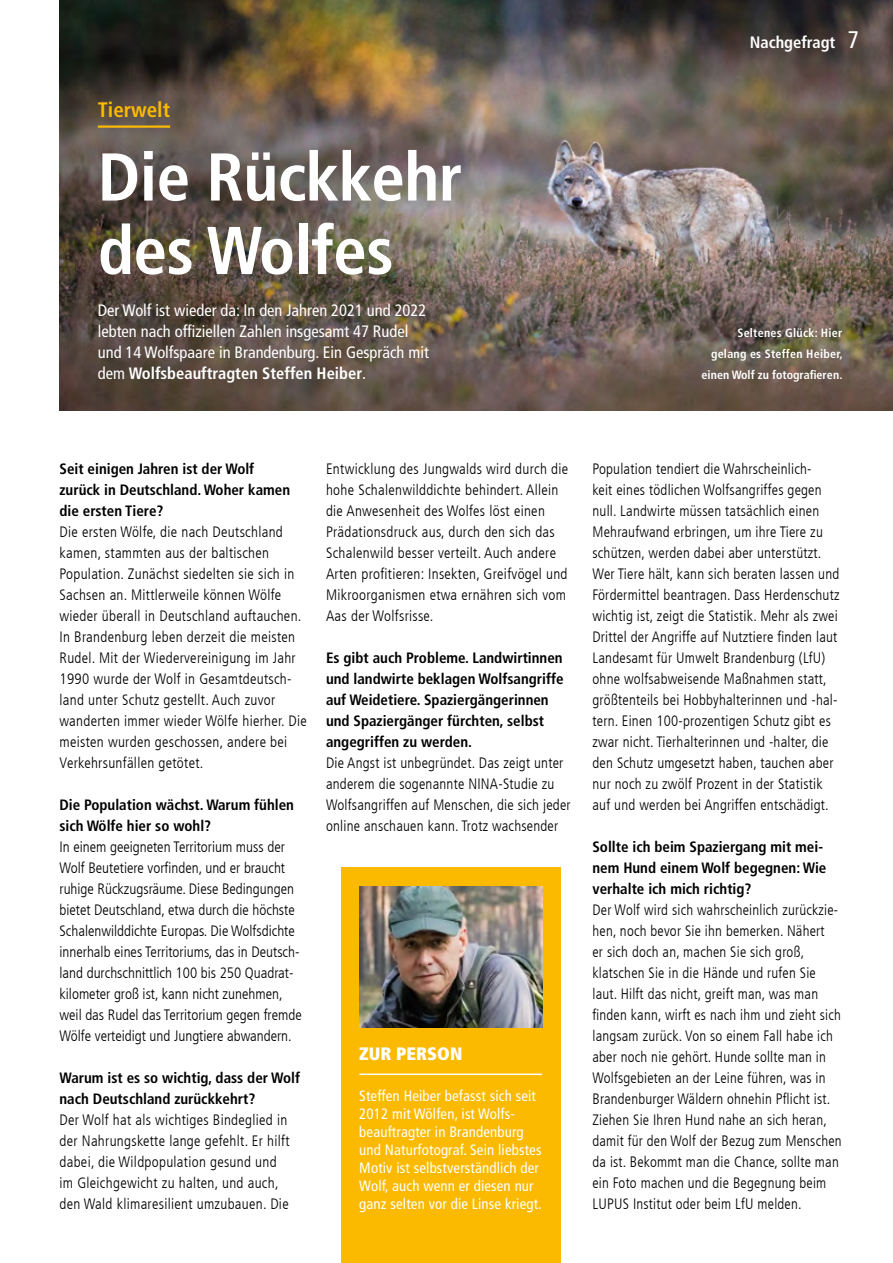
<style>
.page{position:relative;width:893px;height:1263px;background:#fff}
.page>*{position:absolute;margin:0;border:0;box-sizing:border-box;transform-origin:0 0}
.t1{font:700 condensed 67.5px/73.5px "Frutiger LT Com";letter-spacing:-.01em;color:#fff}
.t2{font:700 condensed 21px "Frutiger LT Com";color:#fbba00}
.t3{font:900 condensed 18px "Frutiger LT Com";color:#fff}
.t4{font:condensed 16.5px/21px "Frutiger LT Com";color:#fff}
.t5{font:700 condensed 16.5px "Frutiger LT Com";color:#fff}
.t6{font:300 condensed 15px/21px "Frutiger LT Com";letter-spacing:.015em;color:#000}
.t7{font:700 condensed 15px/21px "Frutiger LT Com";color:#000}
.t8{font:condensed 15px/18px "Frutiger LT Com";letter-spacing:.01em;color:#fff}
.t9{font:700 condensed 12px/21px "Frutiger LT Com";letter-spacing:.02em;color:#fff;text-align:right}
.s1{font-weight:700}
.s2{font-weight:400;font-size:24px}
</style>
<div class="page">
<img style="left:60px;top:0;width:833px;height:411px">
<hr style="left:98px;top:125px;width:72px;height:3px;background:#fbba00">
<div style="left:341px;top:867px;width:219px;height:396px;background:#fbba00"></div>
<hr style="left:359px;top:1073px;width:183px;height:2px;background:#fff">
<img style="left:359px;top:887px;width:183px;height:140px">
<h2 class="t2" style="left:98px;top:97px;width:74px">Tierwelt</h2>
<h1 class="t1" style="left:98px;top:141px;width:366px">Die Rückkehr des Wolfes</h1>
<p class="t4" style="left:98px;top:300px;width:333px">Der Wolf ist wieder da: In den Jahren 2021 und 2022 lebten nach offiziellen Zahlen insgesamt 47 Rudel und 14 Wolfspaare in Brandenburg. Ein Gespräch mit dem <span class="s1">Wolfsbeauftragten Steffen Heiber</span>.</p>
<p class="t5" style="left:750px;top:32px;width:111px">Nachgefragt <span class="s2">7</span></p>
<p class="t9" style="left:702px;top:322px;width:143px">Seltenes Glück: Hier gelang es Steffen Heiber, einen Wolf zu fotografieren.</p>
<p class="t7" style="left:60px;top:458px;width:232px">Seit einigen Jahren ist der Wolf zurück in Deutschland. Woher kamen die ersten Tiere?</p>
<p class="t6" style="left:60px;top:521px;width:249px">Die ersten Wölfe, die nach Deutschland kamen, stammten aus der baltischen Population. Zunächst siedelten sie sich in Sachsen an. Mittlerweile können Wölfe wieder überall in Deutschland auftauchen.<br>In Brandenburg leben derzeit die meisten Rudel. Mit der Wiedervereinigung im Jahr 1990 wurde der Wolf in Gesamtdeutsch&shy;land unter Schutz gestellt. Auch zuvor wanderten immer wieder Wölfe hierher. Die meisten wurden geschossen, andere bei Verkehrsunfällen getötet.</p>
<p class="t7" style="left:60px;top:794px;width:236px">Die Population wächst. Warum fühlen sich Wölfe hier so wohl?</p>
<p class="t6" style="left:60px;top:836px;width:244px">In einem geeigneten Territorium muss der Wolf Beutetiere vorfinden, und er braucht ruhige Rückzugsräume. Diese Bedingungen bietet Deutschland, etwa durch die höchste Schalenwilddichte Europas. Die Wolfsdichte innerhalb eines Territoriums, das in Deutsch&shy;land durchschnittlich 100 bis 250 Quadrat&shy;kilometer groß ist, kann nicht zunehmen, weil das Rudel das Territorium gegen fremde Wölfe verteidigt und Jungtiere abwandern.</p>
<p class="t7" style="left:60px;top:1067px;width:242px">Warum ist es so wichtig, dass der Wolf nach Deutschland zurückkehrt?</p>
<p class="t6" style="left:60px;top:1109px;width:232px">Der Wolf hat als wichtiges Bindeglied in der Nahrungskette lange gefehlt. Er hilft dabei, die Wildpopulation gesund und im Gleichgewicht zu halten, und auch, den Wald klimaresilient umzubauen. Die</p>
<p class="t6" style="left:326px;top:458px;width:244px">Entwicklung des Jungwalds wird durch die hohe Schalenwilddichte behindert. Allein die Anwesenheit des Wolfes löst einen Prädationsdruck aus, durch den sich das Schalenwild besser verteilt. Auch andere Arten profitieren: Insekten, Greifvögel und Mikroorganismen etwa ernähren sich vom Aas der Wolfsrisse.</p>
<p class="t7" style="left:326px;top:647px;width:239px">Es gibt auch Probleme. Landwirtinnen und landwirte beklagen Wolfsangriffe auf Weidetiere. Spaziergängerinnen und Spaziergänger fürchten, selbst angegriffen zu werden.</p>
<p class="t6" style="left:326px;top:752px;width:246px">Die Angst ist unbegründet. Das zeigt unter anderem die sogenannte NINA-Studie zu Wolfsangriffen auf Menschen, die sich jeder online anschauen kann. Trotz wachsender</p>
<p class="t3" style="left:359px;top:1043px;width:104px">ZUR PERSON</p>
<p class="t8" style="left:359px;top:1086px;width:184px">Steffen Heiber befasst sich seit<br>2012 mit Wölfen, ist Wolfs&shy;beauftragter in Brandenburg und Naturfotograf. Sein liebstes<br>Motiv ist selbstverständlich der<br>Wolf, auch wenn er diesen nur ganz selten vor die Linse kriegt.</p>
<p class="t6" style="left:592px;top:458px;width:249px">Population tendiert die Wahrscheinlich-<br>keit eines tödlichen Wolfsangriffes gegen null. Landwirte müssen tatsächlich einen Mehraufwand erbringen, um ihre Tiere zu schützen, werden dabei aber unterstützt.<br>Wer Tiere hält, kann sich beraten lassen und Fördermittel beantragen. Dass Herdenschutz wichtig ist, zeigt die Statistik. Mehr als zwei Drittel der Angriffe auf Nutztiere finden laut Landesamt für Umwelt Brandenburg (LfU) ohne wolfsabweisende Maßnahmen statt, größtenteils bei Hobbyhalterinnen und -hal&shy;tern. Einen 100-prozentigen Schutz gibt es zwar nicht. Tierhalterinnen und -halter, die den Schutz umgesetzt haben, tauchen aber nur noch zu zwölf Prozent in der Statistik auf und werden bei Angriffen entschädigt.</p>
<p class="t7" style="left:592px;top:836px;width:235px">Sollte ich beim Spaziergang mit mei&shy;nem Hund einem Wolf begegnen: Wie verhalte ich mich richtig?</p>
<p class="t6" style="left:592px;top:899px;width:251px">Der Wolf wird sich wahrscheinlich zurückzie&shy;hen, noch bevor Sie ihn bemerken. Nähert<br>er sich doch an, machen Sie sich groß, klatschen Sie in die Hände und rufen Sie laut. Hilft das nicht, greift man, was man finden kann, wirft es nach ihm und zieht sich langsam zurück. Von so einem Fall habe ich aber noch nie gehört. Hunde sollte man in Wolfsgebieten an der Leine führen, was in Brandenburger Wäldern ohnehin Pflicht ist.<br>Ziehen Sie Ihren Hund nahe an sich heran, damit für den Wolf der Bezug zum Menschen da ist. Bekommt man die Chance, sollte man ein Foto machen und die Begegnung beim LUPUS Institut oder beim LfU melden.</p>
</div>
